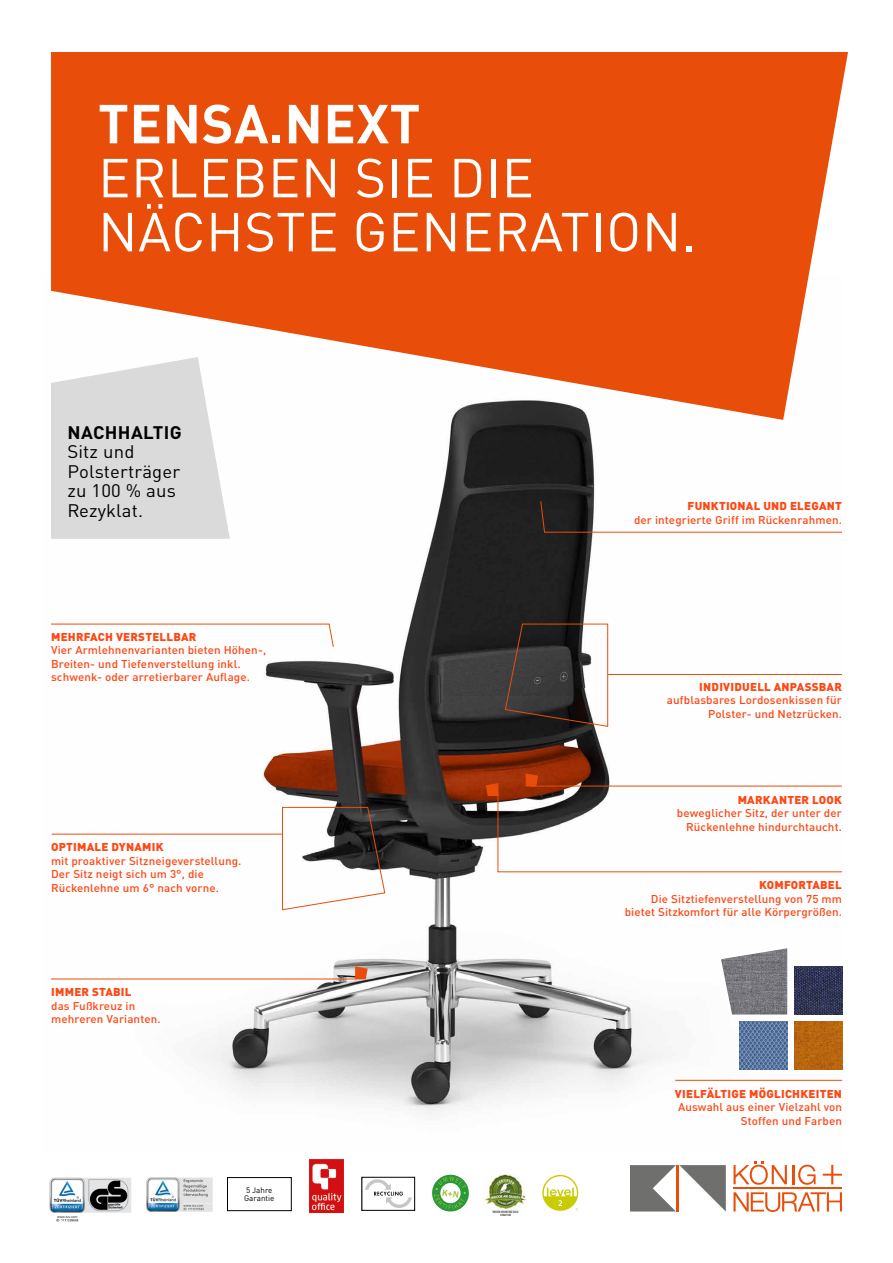
<style>
.page{position:relative;width:893px;height:1263px;background:#fff}
.page>*{position:absolute;margin:0;border:0;box-sizing:border-box;transform-origin:0 0}
.t1{font:54px/54px "DINOT";letter-spacing:.01em;color:#fff}
.t2{font:700 54px "DINOT";letter-spacing:.01em;color:#fff}
.t3{font:18px/19.5px "DINOT";letter-spacing:.01em;color:#000}
.t4{font:700 18px "DINOT";letter-spacing:.02em;color:#000}
.t5{font:500 11.25px/13.5px "DINOT";letter-spacing:.01em;color:#ff4713;text-align:right}
.t6{font:900 11.25px "DINOT";letter-spacing:.02em;color:#ff4713}
.t7{font:7.95px/7.9px "DINOT";color:#000}
</style>
<div class="page">
<svg style="left:733px;top:1192px;width:109px;height:20px"></svg>
<hr style="left:733px;top:1187px;width:109px;height:2px;background:#e94d0a">
<svg style="left:823px;top:1165px;width:19px;height:19px"></svg>
<svg style="left:733px;top:1161px;width:83px;height:24px"></svg>
<svg style="left:630px;top:1165px;width:96px;height:46px"></svg>
<img style="left:51px;top:420px;width:791px;height:695px">
<svg style="left:282px;top:807px;width:104px;height:103px"></svg>
<div style="left:442px;top:660px;width:62px;height:35px;background:#414141"></div>
<svg style="left:540px;top:500px;width:302px;height:33px"></svg>
<hr style="left:608px;top:674px;width:234px;height:1px;background:#e94d0a">
<hr style="left:52px;top:834px;width:230px;height:1px;background:#e94d0a">
<svg style="left:51px;top:623px;width:283px;height:25px"></svg>
<hr style="left:51px;top:978px;width:305px;height:1px;background:#e94d0a">
<svg style="left:355px;top:966px;width:13px;height:13px"></svg>
<svg style="left:486px;top:773px;width:356px;height:99px"></svg>
<img style="left:49px;top:1177px;width:82px;height:45px">
<img style="left:721px;top:948px;width:66px;height:66px">
<hr style="left:675px;top:1080px;width:167px;height:1px;background:#e94d0a">
<img style="left:739px;top:1021px;width:48px;height:49px">
<img style="left:794px;top:1021px;width:48px;height:49px">
<img style="left:794px;top:966px;width:48px;height:48px">
<svg style="left:51px;top:52px;width:797px;height:368px;fill:#e94d0a"></svg>
<svg style="left:504px;top:623px;width:105px;height:104px"></svg>
<svg style="left:51px;top:357px;width:179px;height:182px;background:#dfdfdf"></svg>
<div style="left:227px;top:1177px;width:64px;height:34px;border:1px solid #000"></div>
<svg style="left:365px;top:1179px;width:47px;height:29px"></svg>
<div style="left:362px;top:1177px;width:53px;height:33px;border:1px solid #000"></div>
<img style="left:146px;top:1178px;width:67px;height:33px">
<svg style="left:432px;top:1175px;width:37px;height:36px"></svg>
<svg style="left:542px;top:1175px;width:36px;height:36px"></svg>
<img style="left:484px;top:1174px;width:43px;height:41px">
<img style="left:310px;top:1159px;width:33px;height:53px">
<h1 class="t2" style="left:98px;top:82px;width:324px">TENSA.NEXT</h1>
<h1 class="t1" style="left:98px;top:146px;width:600px">ERLEBEN SIE DIE<br>NÄCHSTE GENERATION.</h1>
<h2 class="t4" style="left:67px;top:418px;width:116px">NACHHALTIG</h2>
<h2 class="t3" style="left:67px;top:440px;width:115px">Sitz und<br>Polsterträger zu 100 % aus<br>Rezyklat.</h2>
<p class="t6" style="left:51px;top:628px;width:147px">MEHRFACH VERSTELLBAR</p>
<p class="t5" style="left:51px;top:642px;width:217px;text-align:left">Vier Armlehnenvarianten bieten Höhen-,<br>Breiten- und Tiefenverstellung inkl. schwenk- oder arretierbarer Auflage.</p>
<p class="t6" style="left:51px;top:838px;width:114px">OPTIMALE DYNAMIK</p>
<p class="t5" style="left:51px;top:853px;width:192px;text-align:left">mit proaktiver Sitzneigeverstellung.<br>Der Sitz neigt sich um 3°, die<br>Rückenlehne um 6° nach vorne.</p>
<p class="t6" style="left:51px;top:983px;width:82px">IMMER STABIL</p>
<p class="t5" style="left:51px;top:998px;width:111px;text-align:left">das Fußkreuz in mehreren Varianten.</p>
<p class="t7" style="left:244px;top:1185px;width:32px">5 Jahre<br>Garantie</p>
<p class="t6" style="left:688px;top:497px;width:156px">FUNKTIONAL UND ELEGANT</p>
<p class="t5" style="left:634px;top:512px;width:209px">der integrierte Griff im Rückenrahmen.</p>
<p class="t6" style="left:699px;top:678px;width:144px">INDIVIDUELL ANPASSBAR</p>
<p class="t5" style="left:667px;top:692px;width:176px">aufblasbares Lordosenkissen für<br>Polster- und Netzrücken.</p>
<p class="t6" style="left:738px;top:790px;width:106px">MARKANTER LOOK</p>
<p class="t5" style="left:677px;top:805px;width:166px">beweglicher Sitz, der unter der<br>Rückenlehne hindurchtaucht.</p>
<p class="t6" style="left:759px;top:876px;width:84px">KOMFORTABEL</p>
<p class="t5" style="left:625px;top:891px;width:219px">Die Sitztiefenverstellung von 75 mm bietet Sitzkomfort für alle Körpergrößen.</p>
<p class="t6" style="left:675px;top:1085px;width:169px">VIELFÄLTIGE MÖGLICHKEITEN</p>
<p class="t5" style="left:678px;top:1099px;width:166px">Auswahl aus einer Vielzahl von<br>Stoffen und Farben</p>
</div>
